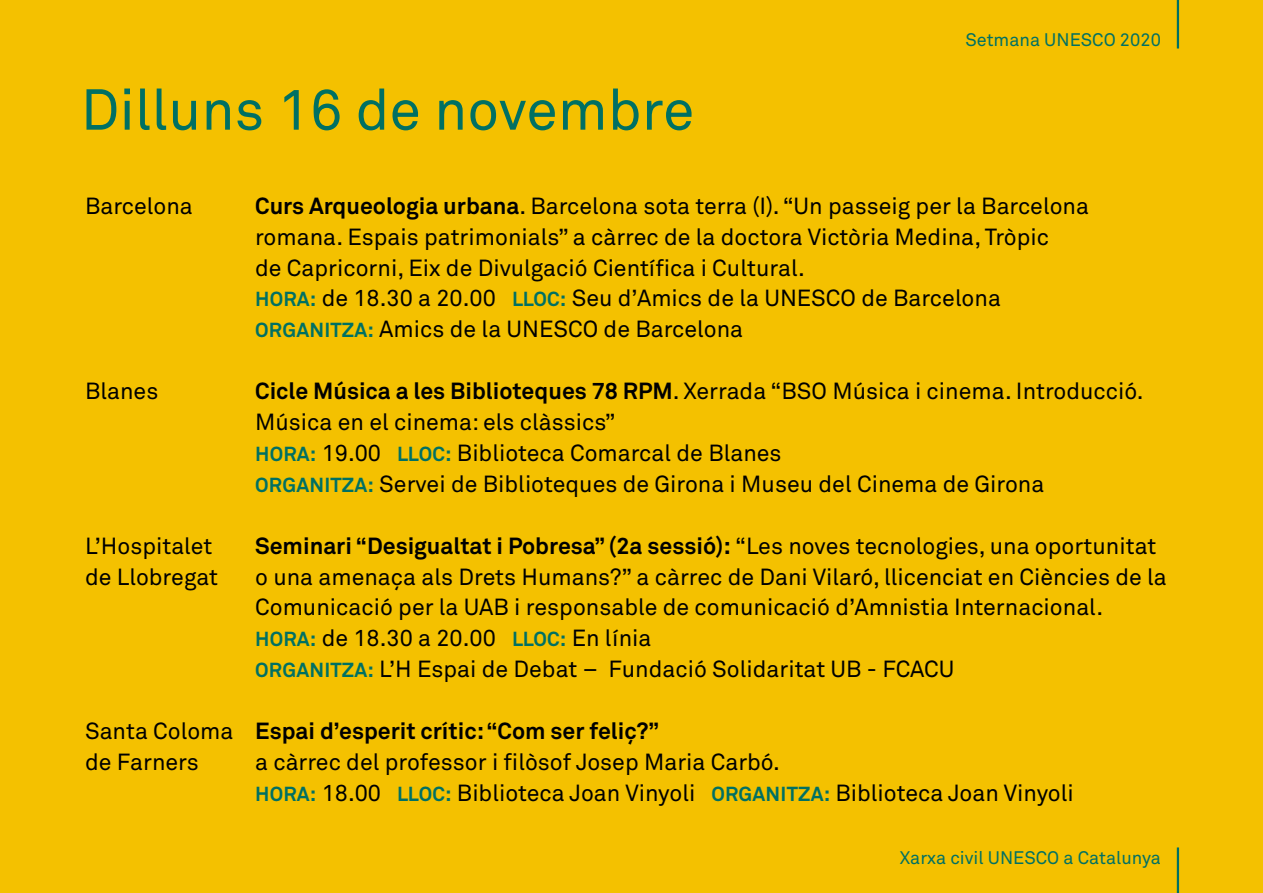
<style>
.page{position:relative;width:1263px;height:893px;background:#f4c100}
.page>*{position:absolute;margin:0;border:0;box-sizing:border-box;transform-origin:0 0}
.t1{font:57px "Akkurat Std";color:#007063}
.t2{font:23.1px/30.9px "Akkurat Std";color:#000}
.t3{font:700 23.1px "Akkurat Std";color:#000}
.t4{font:18px "Akkurat Std";color:#007063}
.s1{font-weight:700}
.s2{font-weight:700;font-size:20.1px;color:#007063}
</style>
<div class="page">
<hr style="left:1177px;top:0;width:2px;height:49px;background:#007063">
<hr style="left:1177px;top:847px;width:2px;height:46px;background:#007063">
<h1 class="t1" style="left:81px;top:77px;width:615px">Dilluns 16 de novembre</h1>
<p class="t4" style="left:965px;top:30px;width:197px">Setmana UNESCO 2020</p>
<p class="t2" style="left:85px;top:190px;width:109px">Barcelona</p>
<p class="t2" style="left:85px;top:376px;width:75px">Blanes</p>
<p class="t2" style="left:85px;top:530px;width:135px">L’Hospitalet de Llobregat</p>
<p class="t2" style="left:85px;top:716px;width:150px">Santa Coloma de Farners</p>
<p class="t2" style="left:255px;top:190px;width:835px"><span class="s1">Curs Arqueologia urbana</span>. Barcelona sota terra (I). “Un passeig per la Barcelona romana. Espais patrimonials” a càrrec de la doctora Victòria Medina, Tròpic<br>de Capricorni, Eix de Divulgació Científica i Cultural.<br><span class="s2">HORA:</span> de 18.30 a 20.00 <span class="s2">LLOC:</span> Seu d’Amics de la UNESCO de Barcelona <span class="s2">ORGANITZA:</span> Amics de la UNESCO de Barcelona</p>
<p class="t2" style="left:255px;top:376px;width:890px"><span class="s1">Cicle Música a les Biblioteques 78 RPM</span>. Xerrada “BSO Música i cinema. Introducció.<br>Música en el cinema: els clàssics”<br><span class="s2">HORA:</span> 19.00 <span class="s2">LLOC:</span> Biblioteca Comarcal de Blanes<br><span class="s2">ORGANITZA:</span> Servei de Biblioteques de Girona i Museu del Cinema de Girona</p>
<p class="t2" style="left:255px;top:530px;width:913px"><span class="s1">Seminari “Desigualtat i Pobresa” (2a sessió):</span> “Les noves tecnologies, una oportunitat o una amenaça als Drets Humans?” a càrrec de Dani Vilaró, llicenciat en Ciències de la Comunicació per la UAB i responsable de comunicació d’Amnistia Internacional.<br><span class="s2">HORA:</span> de 18.30 a 20.00 <span class="s2">LLOC:</span> En línia<br><span class="s2">ORGANITZA:</span> L’H Espai de Debat – Fundació Solidaritat UB - FCACU</p>
<p class="t3" style="left:255px;top:717px;width:405px">Espai d’esperit crític: “Com ser feliç?”</p>
<p class="t2" style="left:255px;top:746px;width:820px">a càrrec del professor i filòsof Josep Maria Carbó.<br><span class="s2">HORA:</span> 18.00 <span class="s2">LLOC:</span> Biblioteca Joan Vinyoli <span class="s2">ORGANITZA:</span> Biblioteca Joan Vinyoli</p>
<p class="t4" style="left:900px;top:847px;width:262px">Xarxa civil UNESCO a Catalunya</p>
</div>
